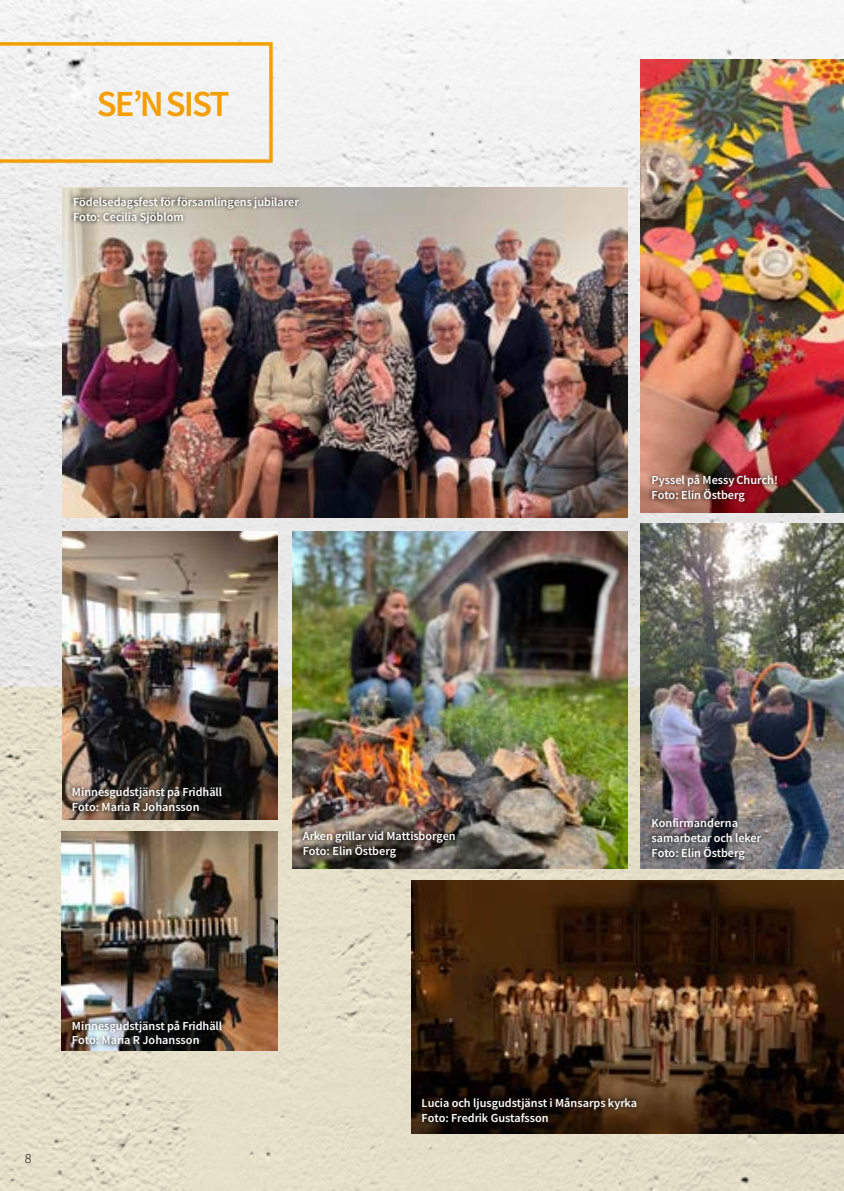
<style>
.page{position:relative;width:844px;height:1191px;background:#fff}
.page>*{position:absolute;margin:0;border:0;box-sizing:border-box;transform-origin:0 0}
.t1{font:36.75px "Source Sans Variable";letter-spacing:-.055em;color:#f49e00}
.t2{font:14px "Source Sans Variable";color:#000}
.t3{font:12.25px/14.7px "Source Sans Variable";color:#fff}
</style>
<div class="page">
<img style="left:0;top:0;width:843px;height:687px">
<svg style="left:0;top:687px;width:843px;height:504px;background:#e2dbc6"></svg>
<svg style="left:0;top:42px;width:273px;height:121px"></svg>
<img style="left:62px;top:187px;width:565px;height:330px">
<img style="left:293px;top:532px;width:334px;height:336px">
<img style="left:640px;top:524px;width:203px;height:344px">
<img style="left:62px;top:532px;width:216px;height:287px">
<img style="left:62px;top:832px;width:216px;height:218px">
<img style="left:640px;top:60px;width:203px;height:452px">
<div style="left:68px;top:781px;width:158px;height:35px;background:#000;opacity:.75"></div>
<div style="left:68px;top:1014px;width:158px;height:35px;background:#000;opacity:.75"></div>
<div style="left:69px;top:191px;width:233px;height:37px;background:#000;opacity:.75"></div>
<div style="left:297px;top:828px;width:161px;height:33px;background:#000;opacity:.75"></div>
<div style="left:647px;top:813px;width:117px;height:51px;background:#000;opacity:.75"></div>
<div style="left:647px;top:471px;width:133px;height:35px;background:#000;opacity:.75"></div>
<img style="left:411px;top:880px;width:432px;height:254px">
<div style="left:417px;top:1092px;width:223px;height:35px;background:#000;opacity:.75"></div>
<p class="t1" style="left:97px;top:82px;width:134px">SE’N SIST</p>
<p class="t3" style="left:73px;top:195px;width:227px">Födelsedagsfest för församlingens jubilarer<br>Foto: Cecilia Sjöblom</p>
<p class="t3" style="left:651px;top:473px;width:128px">Pyssel på Messy Church!<br>Foto: Elin Östberg</p>
<p class="t3" style="left:72px;top:785px;width:152px">Minnesgudstjänst på Fridhäll<br>Foto: Maria R Johansson</p>
<p class="t3" style="left:72px;top:1018px;width:152px">Minnesgudstjänst på Fridhäll<br>Foto: Maria R Johansson</p>
<p class="t2" style="left:25px;top:1150px;width:8px">8</p>
<p class="t3" style="left:303px;top:829px;width:154px">Arken grillar vid Mattisborgen<br>Foto: Elin Östberg</p>
<p class="t3" style="left:651px;top:816px;width:111px">Konfirmanderna samarbetar och leker<br>Foto: Elin Östberg</p>
<p class="t3" style="left:421px;top:1095px;width:217px">Lucia och ljusgudstjänst i Månsarps kyrka<br>Foto: Fredrik Gustafsson</p>
</div>
